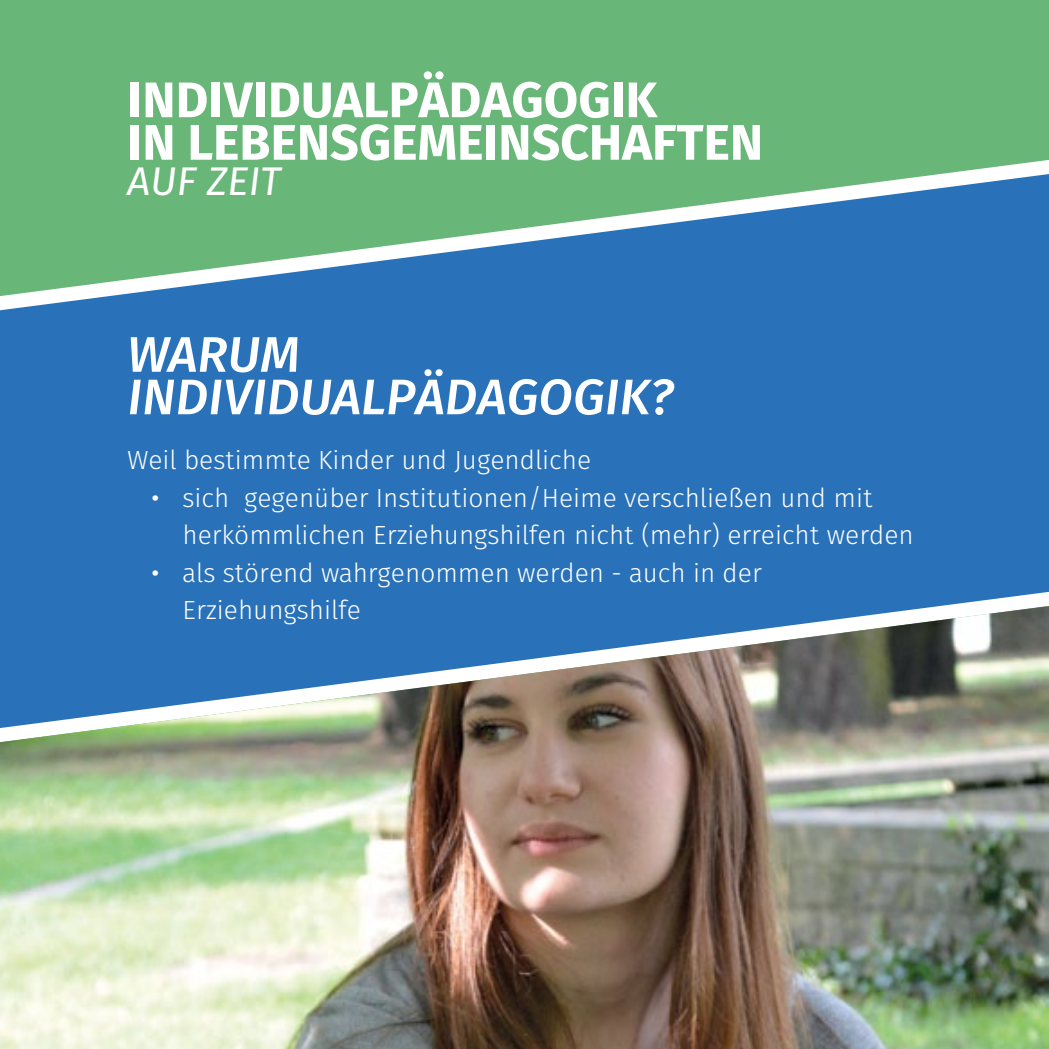
<style>
.page{position:relative;width:1049px;height:1049px;background:#2972b9}
.page>*{position:absolute;margin:0;border:0;box-sizing:border-box;transform-origin:0 0}
.t1{font:700 50px/42.5px "Fira Sans OT";color:#fff}
.t2{font:italic 50px/42.5px "Fira Sans OT Medium";color:#fff}
.t3{font:italic 40px "Fira Sans OT";color:#fff}
.t4{font:26.25px/37.5px "Fira Sans OT Light";color:#fff}
</style>
<div class="page">
<img style="left:0;top:606px;width:1049px;height:443px">
<svg style="left:0;top:0;width:1049px;height:296px;fill:#68b678"></svg>
<h1 class="t1" style="left:128px;top:82px;width:637px">INDIVIDUALPÄDAGOGIK<br>IN LEBENSGEMEINSCHAFTEN</h1>
<h2 class="t3" style="left:128px;top:153px;width:155px">AUF ZEIT</h2>
<h1 class="t2" style="left:128px;top:337px;width:549px">WARUM<br>INDIVIDUALPÄDAGOGIK?</h1>
<p class="t4" style="left:128px;top:443px;width:465px">Weil bestimmte Kinder und Jugendliche</p>
<p class="t4" style="left:183px;top:481px;width:733px;text-indent:-32px">• sich gegenüber Institutionen/Heime verschließen und mit herkömmlichen Erziehungshilfen nicht (mehr) erreicht werden</p>
<p class="t4" style="left:183px;top:556px;width:581px;text-indent:-32px">• als störend wahrgenommen werden - auch in der<br>Erziehungshilfe</p>
</div>
